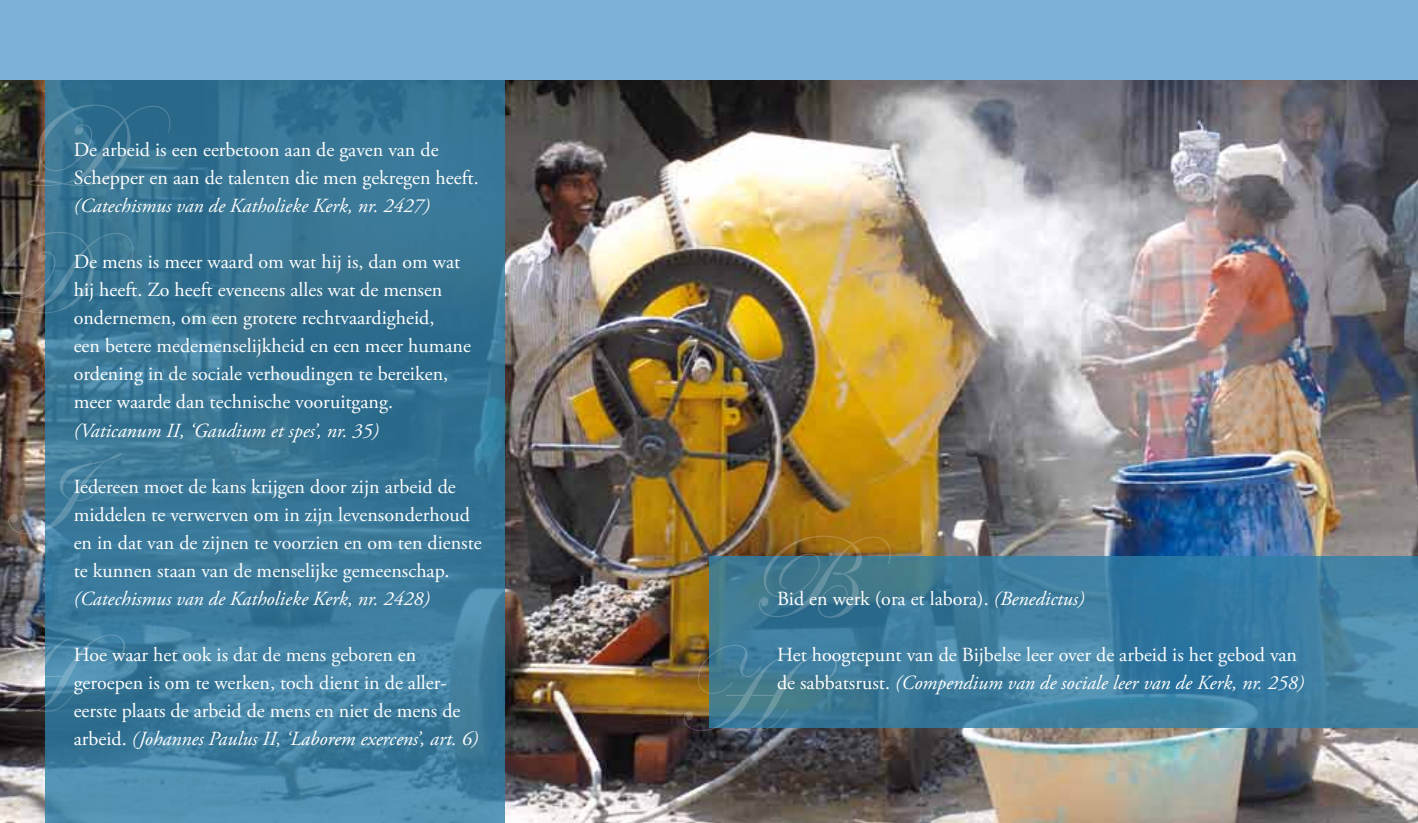
<style>
.page{position:relative;width:1418px;height:823px;background:#fff}
.page>*{position:absolute;margin:0;border:0;box-sizing:border-box;transform-origin:0 0}
.t1{font:120px/127px "Edwardian Script ITC";color:#fff;text-align:center}
.t2{font:20px/28px "Adobe Garamond Pro";color:#fff}
.t3{font:italic 20px "Adobe Garamond Pro";color:#fff}
.s1{font-style:italic}
</style>
<div class="page">
<img style="left:0;top:79px;width:1417px;height:743px">
<svg style="left:709px;top:556px;width:708px;height:171px;background:#3d7d9d"></svg>
<svg style="left:45px;top:79px;width:460px;height:743px;background:#3a7898"></svg>
<div style="left:0;top:0;width:1417px;height:79px;background:#7cb0d4"></div>
<h1 class="t1" style="left:-17px;top:88px;width:140px">D<br>D</h1>
<p class="t2" style="left:74px;top:136px;width:406px">De arbeid is een eerbetoon aan de gaven van de<br>Schepper en aan de talenten die men gekregen heeft.</p>
<p class="t3" style="left:74px;top:194px;width:358px">(Catechismus van de Katholieke Kerk, nr. 2427)</p>
<p class="t2" style="left:74px;top:248px;width:399px">De mens is meer waard om wat hij is, dan om wat hij heeft. Zo heeft eveneens alles wat de mensen ondernemen, om een grotere rechtvaardigheid,<br>een betere medemenselijkheid en een meer humane ordening in de sociale verhoudingen te bereiken, meer waarde dan technische vooruitgang.</p>
<p class="t3" style="left:74px;top:418px;width:307px">(Vaticanum II, ‘Gaudium et spes’, nr. 35)</p>
<p class="t2" style="left:74px;top:472px;width:409px">Iedereen moet de kans krijgen door zijn arbeid de middelen te verwerven om in zijn levensonderhoud en in dat van de zijnen te voorzien en om ten dienste te kunnen staan van de menselijke gemeenschap.</p>
<p class="t3" style="left:74px;top:586px;width:358px">(Catechismus van de Katholieke Kerk, nr. 2428)</p>
<p class="t2" style="left:74px;top:640px;width:406px">Hoe waar het ook is dat de mens geboren en geroepen is om te werken, toch dient in de aller&shy;eerste plaats de arbeid de mens en niet de mens de arbeid. <span class="s1">(Johannes Paulus II, ‘Laborem exercens’, art. 6)</span></p>
<h1 class="t1" style="left:-39px;top:411px;width:165px;line-height:177.4px">I<br>H</h1>
<h1 class="t1" style="left:745px;top:519px;width:113px">B</h1>
<p class="t2" style="left:777px;top:584px;width:309px">Bid en werk (ora et labora). <span class="s1">(Benedictus)</span></p>
<p class="t2" style="left:777px;top:640px;width:528px">Het hoogtepunt van de Bijbelse leer over de arbeid is het gebod van de sabbatsrust. <span class="s1">(Compendium van de sociale leer van de Kerk, nr. 258)</span></p>
<h1 class="t1" style="left:673px;top:633px;width:165px">H</h1>
</div>
